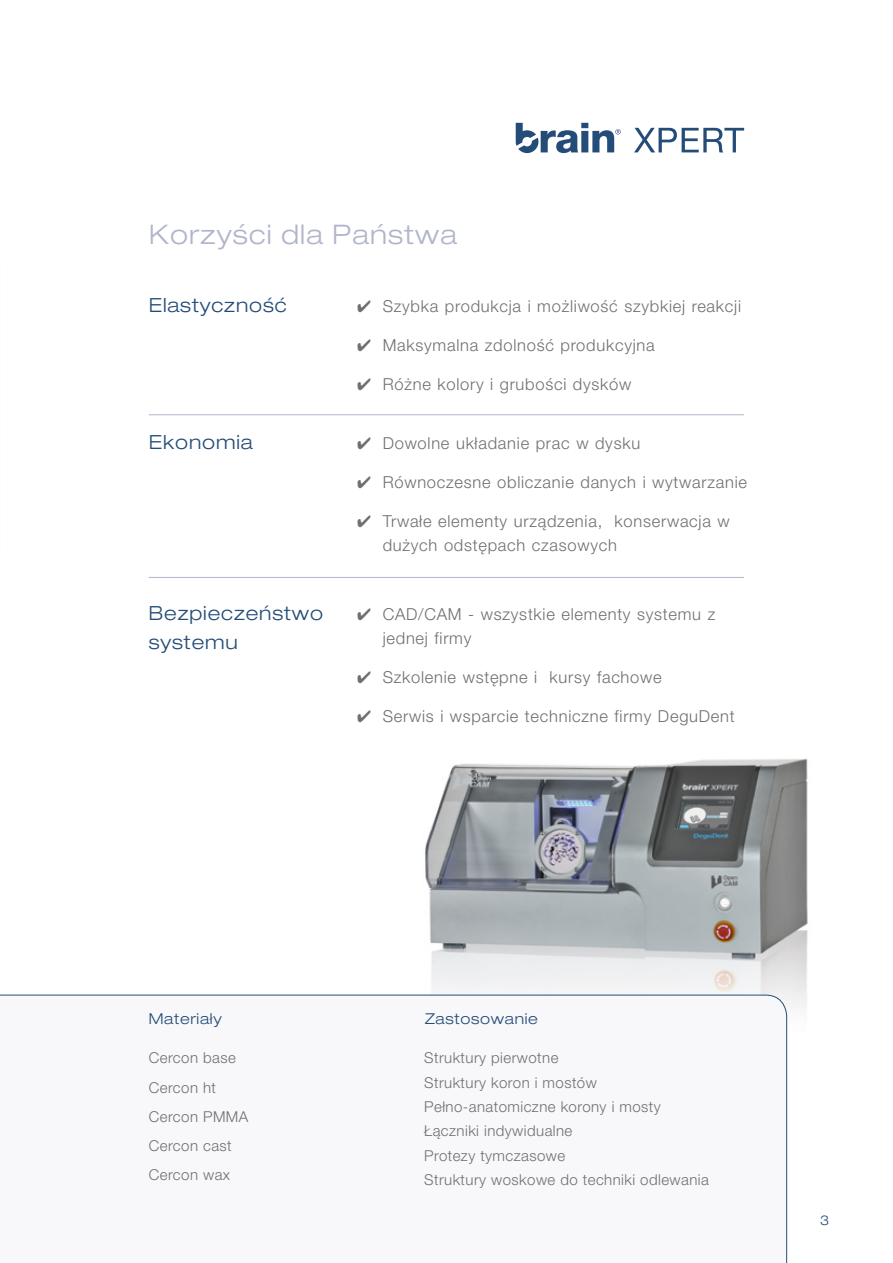
<style>
.page{position:relative;width:893px;height:1263px;background:#fff}
.page>*{position:absolute;margin:0;border:0;box-sizing:border-box;transform-origin:0 0}
.t1{font:300 expanded 27px "Helvetica Neue LT Pro";letter-spacing:.045em;color:#b0b5ca}
.t2{font:300 expanded 19.5px/29.2px "Helvetica Neue LT Pro";letter-spacing:.045em;color:#244c78}
.t3{font:300 16.5px/24.3px "Helvetica Neue LT Pro";letter-spacing:.045em;color:#6f6f6e}
.t4{font:300 15px/24.3px "Helvetica Neue LT Pro";letter-spacing:.03em;color:#6f6f6e}
.t5{font:300 expanded 15px "Helvetica Neue LT Pro";letter-spacing:.045em;color:#244c78}
.t6{font:300 expanded 13.5px "Helvetica Neue LT Pro";color:#244c78}
</style>
<div class="page">
<img style="left:398px;top:758px;width:410px;height:343px">
<svg style="left:516px;top:123px;width:228px;height:30px"></svg>
<svg style="left:0;top:995px;width:787px;height:268px"></svg>
<hr style="left:149px;top:414px;width:595px;height:1px;background:#b0b5ca">
<hr style="left:149px;top:577px;width:595px;height:1px;background:#b0b5ca">
<h1 class="t1" style="left:149px;top:218px;width:310px">Korzyści dla Państwa</h1>
<p class="t2" style="left:149px;top:291px;width:139px">Elastyczność</p>
<p class="t3" style="left:357px;top:294px;width:385px">✔ Szybka produkcja i możliwość szybkiej reakcji</p>
<p class="t3" style="left:357px;top:333px;width:299px">✔ Maksymalna zdolność produkcyjna</p>
<p class="t3" style="left:357px;top:372px;width:276px">✔ Różne kolory i grubości dysków</p>
<p class="t2" style="left:149px;top:427px;width:106px">Ekonomia</p>
<p class="t3" style="left:357px;top:431px;width:285px">✔ Dowolne układanie prac w dysku</p>
<p class="t3" style="left:357px;top:470px;width:391px">✔ Równoczesne obliczanie danych i wytwarzanie</p>
<p class="t3" style="left:383px;top:509px;width:348px;text-indent:-26px">✔ Trwałe elementy urządzenia, konserwacja w dużych odstępach czasowych</p>
<p class="t2" style="left:149px;top:598px;width:176px">Bezpieczeństwo systemu</p>
<p class="t3" style="left:383px;top:601px;width:334px;text-indent:-26px">✔ CAD/CAM - wszystkie elementy systemu z jednej firmy</p>
<p class="t3" style="left:357px;top:665px;width:306px">✔ Szkolenie wstępne i kursy fachowe</p>
<p class="t3" style="left:357px;top:704px;width:379px">✔ Serwis i wsparcie techniczne firmy DeguDent</p>
<p class="t5" style="left:149px;top:1010px;width:74px">Materiały</p>
<p class="t5" style="left:425px;top:1010px;width:114px">Zastosowanie</p>
<p class="t4" style="left:149px;top:1043px;width:101px;line-height:29.2px">Cercon base<br>Cercon ht<br>Cercon PMMA<br>Cercon cast<br>Cercon wax</p>
<p class="t4" style="left:424px;top:1045px;width:286px">Struktury pierwotne<br>Struktury koron i mostów<br>Pełno-anatomiczne korony i mosty<br>Łączniki indywidualne<br>Protezy tymczasowe<br>Struktury woskowe do techniki odlewania</p>
<p class="t6" style="left:820px;top:1212px;width:11px">3</p>
</div>
